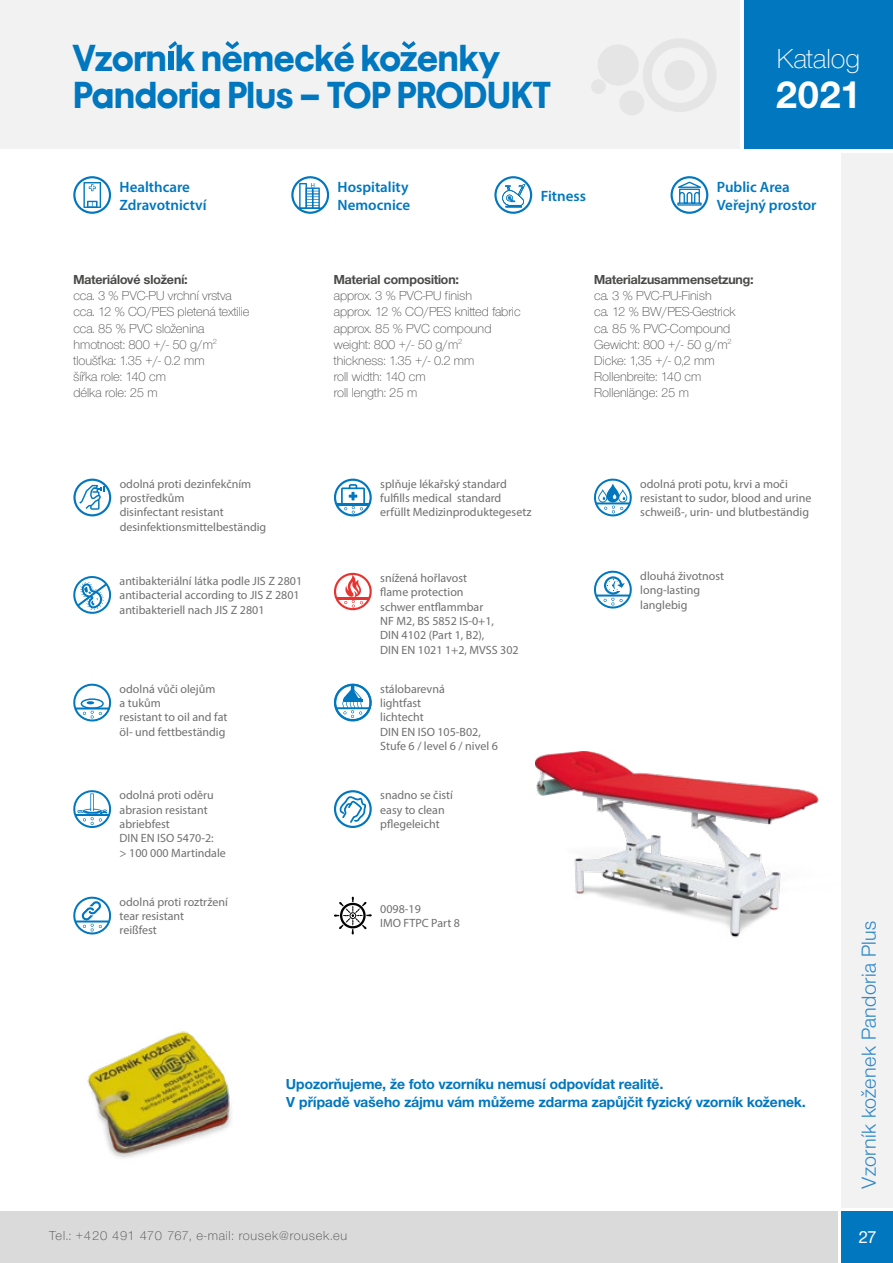
<style>
.page{position:relative;width:893px;height:1263px;background:#fff}
.page>*{position:absolute;margin:0;border:0;box-sizing:border-box;transform-origin:0 0}
.t1{font:700 40.5px "Nimbus Sans Novus DOT";color:#fff}
.t2{font:39px/37.5px "Mobil Graphics";color:#0077be}
.t3{font:300 28.5px "Nimbus Sans Novus DOT";color:#fff}
.t4{font:21px "Nimbus Sans Novus DOT";letter-spacing:.02em;color:#2f88c9}
.t5{font:500 18px "Nimbus Sans Novus DOT";color:#fff}
.t6{font:700 15px/18px "Nimbus Sans Novus DOT";letter-spacing:.01em;color:#0077be}
.t7{font:600 15px/18px "Myriad Pro";color:#0077be}
.t8{font:300 13.5px/16.2px "Nimbus Sans Novus DOT";color:#4a4a49}
.t9{font:700 13.5px "Nimbus Sans Novus DOT";color:#4a4a49}
.t10{font:300 13.5px "Nimbus Sans Novus DOT";letter-spacing:.06em;color:#4a4a49}
.t11{font:12px/14.4px "Myriad Pro";color:#706f6f}
</style>
<div class="page">
<div style="left:744px;top:0;width:149px;height:149px;background:#0077be"></div>
<div style="left:0;top:0;width:740px;height:149px;background:#f2f2f2"></div>
<svg style="left:591px;top:39px;width:125px;height:76px"></svg>
<div style="left:842px;top:1212px;width:51px;height:51px;background:#0077be"></div>
<div style="left:0;top:1212px;width:838px;height:51px;background:#dadada"></div>
<div style="left:842px;top:153px;width:51px;height:1055px;background:#f2f2f2"></div>
<div style="left:168px;top:51px;width:6px;height:19px;background:#0077be"></div>
<svg style="left:225px;top:41px;width:14px;height:8px"></svg>
<svg style="left:402px;top:41px;width:14px;height:8px"></svg>
<svg style="left:168px;top:41px;width:9px;height:8px"></svg>
<img style="left:87px;top:1031px;width:145px;height:127px">
<svg style="left:670px;top:176px;width:38px;height:38px"></svg>
<svg style="left:677px;top:202px;width:25px;height:4px"></svg>
<svg style="left:291px;top:176px;width:38px;height:38px"></svg>
<svg style="left:73px;top:176px;width:38px;height:38px"></svg>
<svg style="left:494px;top:176px;width:38px;height:38px"></svg>
<svg style="left:594px;top:571px;width:38px;height:37px"></svg>
<svg style="left:73px;top:576px;width:38px;height:38px"></svg>
<svg style="left:334px;top:573px;width:38px;height:37px"></svg>
<svg style="left:73px;top:684px;width:38px;height:37px"></svg>
<svg style="left:334px;top:684px;width:38px;height:37px"></svg>
<svg style="left:334px;top:897px;width:38px;height:37px"></svg>
<svg style="left:73px;top:897px;width:38px;height:37px"></svg>
<svg style="left:594px;top:479px;width:38px;height:37px"></svg>
<svg style="left:73px;top:479px;width:38px;height:37px"></svg>
<svg style="left:334px;top:479px;width:38px;height:37px"></svg>
<svg style="left:334px;top:790px;width:38px;height:38px"></svg>
<svg style="left:73px;top:790px;width:38px;height:38px"></svg>
<img style="left:536px;top:751px;width:306px;height:193px">
<h2 class="t2" style="left:73px;top:38px;width:479px">Vzorn k nemecké kozenky<br>Pandoria Plus – TOP PRODUKT</h2>
<h3 class="t3" style="left:777px;top:42px;width:85px">Katalog</h3>
<h1 class="t1" style="left:776px;top:71px;width:87px">2021</h1>
<p class="t7" style="left:120px;top:177px;width:89px">Healthcare<br>Zdravotnictví</p>
<p class="t7" style="left:541px;top:186px;width:47px">Fitness</p>
<p class="t7" style="left:338px;top:177px;width:74px">Hospitality<br>Nemocnice</p>
<p class="t7" style="left:717px;top:177px;width:101px">Public Area<br>Veřejný prostor</p>
<p class="t9" style="left:73px;top:272px;width:116px">Materiálové složení:</p>
<p class="t8" style="left:73px;top:288px;width:178px">cca. 3 % PVC-PU vrchní vrstva cca. 12 % CO/PES pletená textilie cca. 85 % PVC složenina hmotnost: 800 +/- 50 g/m<sup>2 </sup>tloušťka: 1.35 +/- 0.2 mm<br>šířka role: 140 cm<br>délka role: 25 m</p>
<p class="t9" style="left:334px;top:272px;width:127px">Material composition:</p>
<p class="t8" style="left:334px;top:288px;width:188px">approx. 3 % PVC-PU finish<br>approx. 12 % CO/PES knitted fabric approx. 85 % PVC compound weight: 800 +/- 50 g/m<sup>2<br></sup>thickness: 1.35 +/- 0.2 mm<br>roll width: 140 cm<br>roll length: 25 m</p>
<p class="t9" style="left:594px;top:272px;width:161px">Materialzusammensetzung:</p>
<p class="t8" style="left:594px;top:288px;width:143px">ca. 3 % PVC-PU-Finish<br>ca. 12 % BW/PES-Gestrick ca. 85 % PVC-Compound<br>Gewicht: 800 +/- 50 g/m<sup>2<br></sup>Dicke: 1,35 +/- 0,2 mm<br>Rollenbreite: 140 cm<br>Rollenlänge: 25 m</p>
<p class="t11" style="left:120px;top:476px;width:148px">odolná proti dezinfekčním prostředkům<br>disinfectant resistant desinfektionsmittelbeständig</p>
<p class="t11" style="left:380px;top:476px;width:153px">splňuje lékařský standard fulfills medical standard erfüllt Medizinproduktegesetz</p>
<p class="t11" style="left:120px;top:574px;width:184px">antibakteriální látka podle JIS Z 2801 antibacterial according to JIS Z 2801 antibakteriell nach JIS Z 2801</p>
<p class="t11" style="left:380px;top:570px;width:140px">snížená hořlavost<br>flame protection<br>schwer entflammbar<br>NF M2, BS 5852 IS-0+1,<br>DIN 4102 (Part 1, B2),<br>DIN EN 1021 1+2, MVSS 302</p>
<p class="t11" style="left:120px;top:681px;width:109px">odolná vůči olejům<br>a tukům<br>resistant to oil and fat öl- und fettbeständig</p>
<p class="t11" style="left:380px;top:681px;width:119px">stálobarevná<br>lightfast<br>lichtecht<br>DIN EN ISO 105-B02,<br>Stufe 6 / level 6 / nivel 6</p>
<p class="t11" style="left:120px;top:788px;width:108px">odolná proti oděru abrasion resistant abriebfest<br>DIN EN ISO 5470-2:<br>&gt; 100 000 Martindale</p>
<p class="t11" style="left:380px;top:788px;width:74px">snadno se čistí easy to clean pflegeleicht</p>
<p class="t11" style="left:640px;top:476px;width:173px">odolná proti potu, krvi a moči resistant to sudor, blood and urine schweiß-, urin- und blutbeständig</p>
<p class="t11" style="left:640px;top:568px;width:85px">dlouhá životnost long-lasting langlebig</p>
<p class="t11" style="left:120px;top:894px;width:110px">odolná proti roztržení tear resistant<br>reißfest</p>
<p class="t11" style="left:380px;top:901px;width:81px">0098-19<br>IMO FTPC Part 8</p>
<p class="t6" style="left:286px;top:1075px;width:521px">Upozorňujeme, že foto vzorníku nemusí odpovídat realitě.<br>V případě vašeho zájmu vám můžeme zdarma zapůjčit fyzický vzorník koženek.</p>
<h3 class="t4" style="left:857px;top:1189px;width:270px;rotate:-90deg">Vzorník koženek Pandoria Plus</h3>
<p class="t10" style="left:49px;top:1227px;width:300px">Tel.: +420 491 470 767, e-mail: rousek@rousek.eu</p>
<h3 class="t5" style="left:858px;top:1227px;width:20px">27</h3>
</div>
